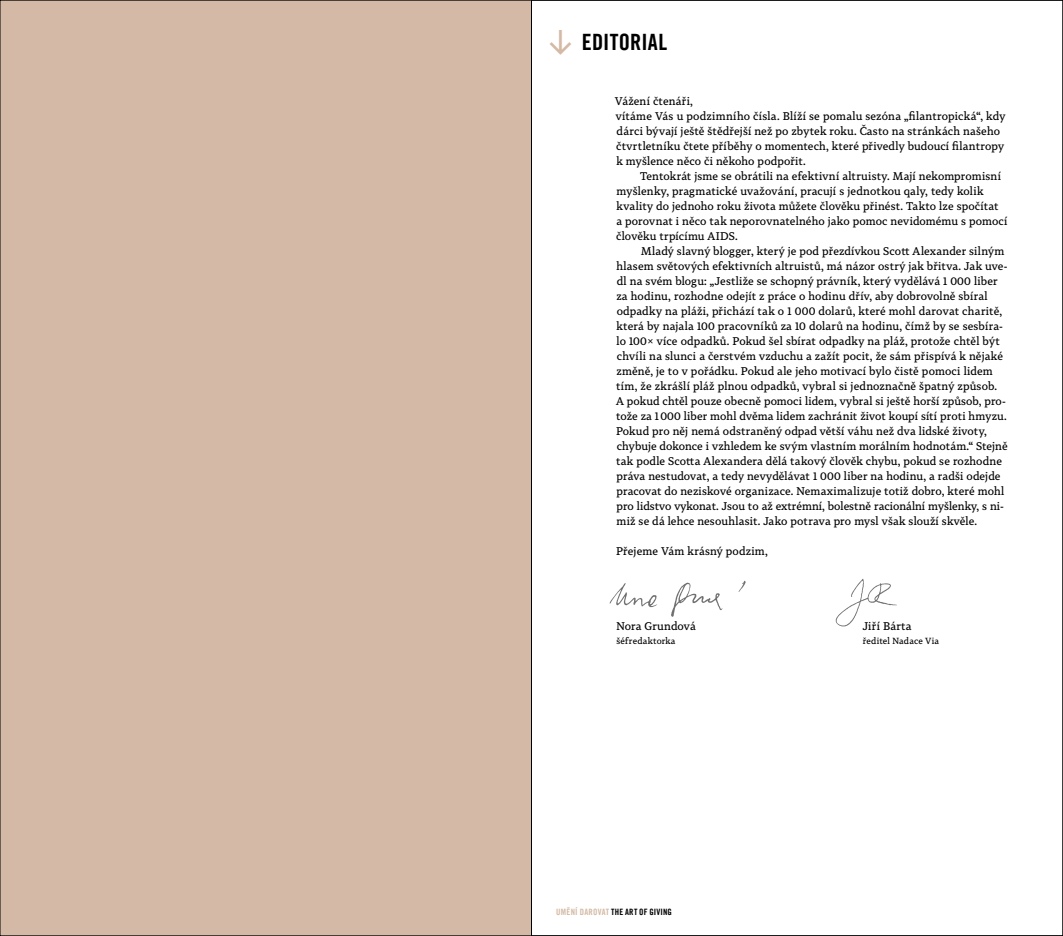
<style>
.page{position:relative;width:1063px;height:936px;background:#fff}
.page>*{position:absolute;margin:0;border:0;box-sizing:border-box;transform-origin:0 0}
.t1{font:22.5px "Trade Gothic LT Com Bd Cn 20";color:#000}
.t2{font:11px/15px "Tabac G4";letter-spacing:.01em;color:#000}
.t3{font:8.75px "Tabac G4";letter-spacing:.025em;color:#000}
.t4{font:8.75px "Trade Gothic LT Com Bd Cn 20";color:#000}
.t5{font:8.75px "Trade Gothic LT Com Bd Cn 20";color:#d4baa6}
.s1{font-family:"Tabac Sans";font-size:35px;color:#d4baa6}
</style>
<div class="page">
<img style="left:835px;top:579px;width:62px;height:48px">
<img style="left:609px;top:580px;width:137px;height:37px">
<div style="left:0;top:0;width:531px;height:935px;background:#d4baa6"></div>
<h1 class="t1" style="left:549px;top:28px;width:54px"><span class="s1">↓</span> EDITORIAL</h1>
<p class="t2" style="left:615px;top:93px;width:392px">Vážení čtenáři,<br>vítáme Vás u podzimního čísla. Blíží se pomalu sezóna „filantropická“, kdy dárci bývají ještě štědřejší než po zbytek roku. Často na stránkách našeho čtvrtletníku čtete příběhy o momentech, které přivedly budoucí filantropy k myšlence něco či někoho podpořit.</p>
<p class="t2" style="left:616px;top:168px;width:393px;text-indent:24px">Tentokrát jsme se obrátili na efektivní altruisty. Mají nekompromisní myšlenky, pragmatické uvažování, pracují s jednotkou qaly, tedy kolik kvality do jednoho roku života můžete člověku přinést. Takto lze spočítat<br>a porovnat i něco tak neporovnatelného jako pomoc nevidomému s pomocí člověku trpícímu AIDS.</p>
<p class="t2" style="left:616px;top:243px;width:393px;text-indent:25px">Mladý slavný blogger, který je pod přezdívkou Scott Alexander silným hlasem světových efektivních altruistů, má názor ostrý jak břitva. Jak uve‑ dl na svém blogu: „Jestliže se schopný právník, který vydělává 1 000 liber za hodinu, rozhodne odejít z práce o hodinu dřív, aby dobrovolně sbíral odpadky na pláži, přichází tak o 1 000 dolarů, které mohl darovat charitě, která by najala 100 pracovníků za 10 dolarů na hodinu, čímž by se sesbíra‑ lo 100× více odpadků. Pokud šel sbírat odpadky na pláž, protože chtěl být chvíli na slunci a čerstvém vzduchu a zažít pocit, že sám přispívá k nějaké změně, je to v pořádku. Pokud ale jeho motivací bylo čistě pomoci lidem tím, že zkrášlí pláž plnou odpadků, vybral si jednoznačně špatný způsob.<br>A pokud chtěl pouze obecně pomoci lidem, vybral si ještě horší způsob, pro‑ tože za 1000 liber mohl dvěma lidem zachránit život koupí sítí proti hmyzu.<br>Pokud pro něj nemá odstraněný odpad větší váhu než dva lidské životy, chybuje dokonce i vzhledem ke svým vlastním morálním hodnotám.“ Stejně tak podle Scotta Alexandera dělá takový člověk chybu, pokud se rozhodne práva nestudovat, a tedy nevydělávat 1 000 liber na hodinu, a radši odejde pracovat do neziskové organizace. Nemaximalizuje totiž dobro, které mohl pro lidstvo vykonat. Jsou to až extrémní, bolestně racionální myšlenky, s ni‑ miž se dá lehce nesouhlasit. Jako potrava pro mysl však slouží skvěle.</p>
<p class="t2" style="left:616px;top:543px;width:153px">Přejeme Vám krásný podzim,</p>
<p class="t2" style="left:616px;top:618px;width:81px">Nora Grundová</p>
<p class="t2" style="left:863px;top:618px;width:50px">Jiří Bárta</p>
<p class="t3" style="left:617px;top:635px;width:61px">šéfredaktorka</p>
<p class="t3" style="left:863px;top:635px;width:78px">ředitel Nadace Via</p>
<p class="t5" style="left:556px;top:906px;width:29px">UMĚNÍ DAROVAT</p>
<p class="t4" style="left:611px;top:906px;width:47px">THE ART OF GIVING</p>
</div>
